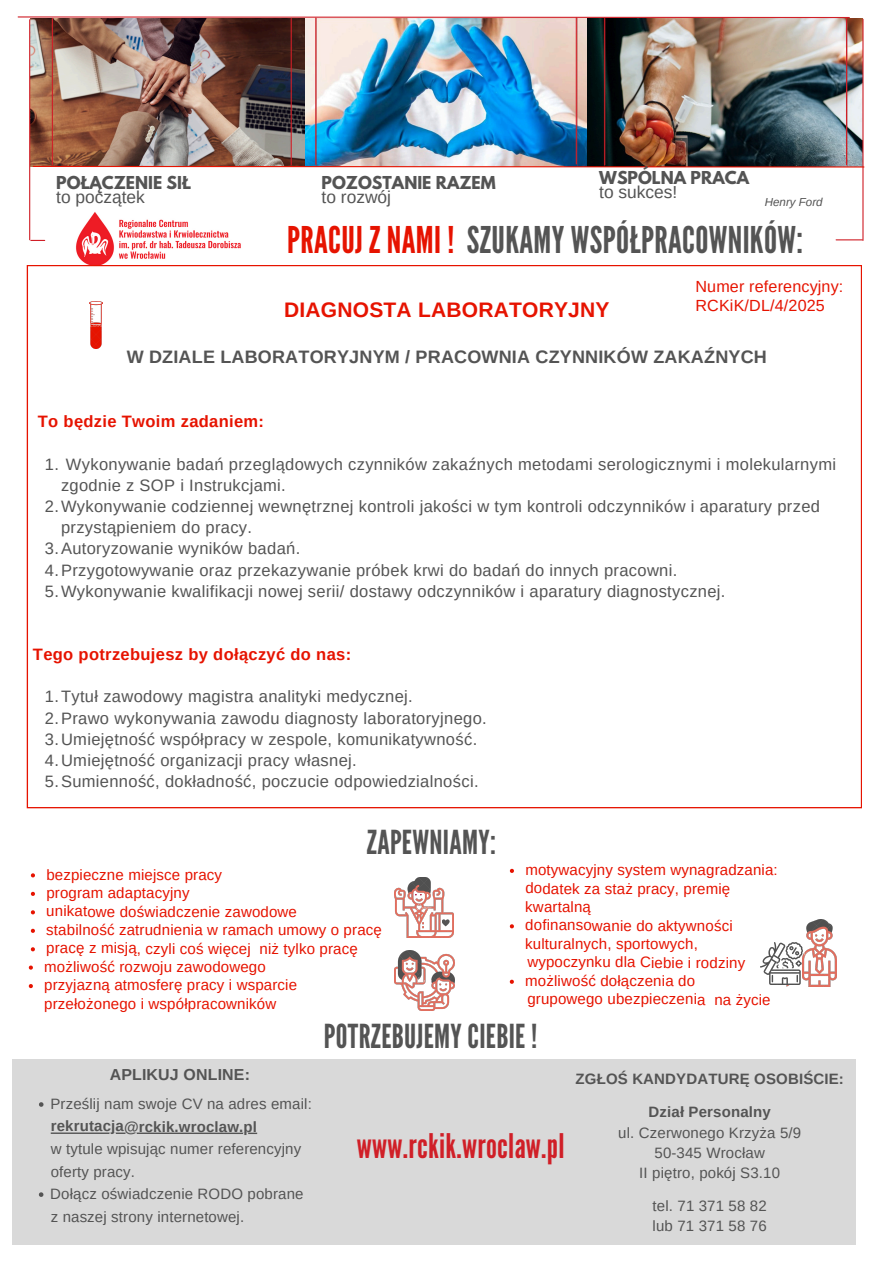
<style>
.page{position:relative;width:894px;height:1264px;background:#fff}
.page>*{position:absolute;margin:0;border:0;box-sizing:border-box;transform-origin:0 0}
.t1{font:36.75px "League Gothic";letter-spacing:.01em;color:#545454}
.t2{font:33.9px "League Gothic";letter-spacing:.01em;color:#d01f27}
.t3{font:33px "League Gothic";letter-spacing:.01em;color:#545454}
.t4{font:700 21px "Arimo";letter-spacing:.01em;color:#e61300}
.t5{font:700 18px "Arimo";letter-spacing:.01em;color:#545454}
.t6{font:17.4px "Arimo";color:#545454}
.t7{font:16.5px/21.1px "Arimo";letter-spacing:.02em;color:#545454}
.t8{font:700 16.5px "Arimo";letter-spacing:.02em;color:#e61300}
.t9{font:16.05px "Arimo";letter-spacing:.01em;color:#e61300}
.t10{font:700 15.9px "Arimo";letter-spacing:.01em;color:#545454}
.t11{font:700 15.75px "League Spartan";color:#545454}
.t12{font:15px/18.5px "Arimo";letter-spacing:.01em;color:#e61300}
.t13{font:15px/22.6px "Arimo";letter-spacing:.01em;color:#545454}
.t14{font:700 15px "Arimo";letter-spacing:.01em;color:#545454}
.t15{font:italic 11.55px "Arimo";color:#545454}
.s1{color:#e61300}
</style>
<div class="page">
<img style="left:304px;top:19px;width:558px;height:146px">
<img style="left:31px;top:19px;width:273px;height:147px">
<hr style="left:29px;top:20px;width:1px;height:220px;background:#d01f27">
<hr style="left:315px;top:18px;width:1px;height:146px;background:#d01f27">
<hr style="left:575px;top:18px;width:1px;height:146px;background:#d01f27">
<hr style="left:862px;top:19px;width:1px;height:221px;background:#d01f27">
<svg style="left:17px;top:16px;width:833px;height:3px"></svg>
<svg style="left:32px;top:165px;width:832px;height:3px"></svg>
<svg style="left:31px;top:240px;width:14px;height:1px"></svg>
<svg style="left:835px;top:239px;width:27px;height:1px"></svg>
<img style="left:394px;top:950px;width:60px;height:60px">
<img style="left:769px;top:919px;width:67px;height:67px">
<div style="left:764px;top:915px;width:37px;height:68px;background:#fff"></div>
<img style="left:760px;top:942px;width:42px;height:42px">
<img style="left:394px;top:877px;width:60px;height:60px">
<svg style="left:414px;top:893px;width:7px;height:2px"></svg>
<hr style="left:604px;top:19px;width:1px;height:146px;background:#d01f27">
<hr style="left:845px;top:18px;width:1px;height:147px;background:#d01f27">
<hr style="left:290px;top:19px;width:2px;height:146px;background:#d01f27">
<hr style="left:52px;top:18px;width:1px;height:147px;background:#d01f27">
<div style="left:13px;top:1059px;width:842px;height:185px;background:#d9d9d9"></div>
<img style="left:76px;top:212px;width:165px;height:53px">
<svg style="left:27px;top:265px;width:834px;height:543px"></svg>
<svg style="left:29px;top:965px;width:4px;height:4px"></svg>
<svg style="left:29px;top:984px;width:4px;height:4px"></svg>
<svg style="left:509px;top:868px;width:5px;height:5px"></svg>
<svg style="left:509px;top:924px;width:5px;height:4px"></svg>
<svg style="left:509px;top:979px;width:4px;height:4px"></svg>
<svg style="left:39px;top:1102px;width:4px;height:4px"></svg>
<hr style="left:51px;top:1132px;width:206px;height:2px;background:#545454">
<svg style="left:39px;top:1192px;width:4px;height:4px"></svg>
<svg style="left:31px;top:873px;width:4px;height:4px"></svg>
<svg style="left:31px;top:891px;width:4px;height:4px"></svg>
<svg style="left:31px;top:910px;width:4px;height:4px"></svg>
<svg style="left:31px;top:928px;width:4px;height:4px"></svg>
<svg style="left:31px;top:947px;width:4px;height:4px"></svg>
<img style="left:89px;top:301px;width:14px;height:48px">
<h5 class="t11" style="left:599px;top:170px;width:151px">WSPÓLNA PRACA</h5>
<p class="t6" style="left:599px;top:182px;width:80px">to sukces!</p>
<h2 class="t11" style="left:56px;top:175px;width:136px">POŁĄCZENIE SIŁ</h2>
<p class="t6" style="left:56px;top:187px;width:90px">to początek</p>
<p class="t15" style="left:764px;top:196px;width:59px">Henry Ford</p>
<p class="t11" style="left:321px;top:175px;width:175px">POZOSTANIE RAZEM</p>
<p class="t6" style="left:321px;top:187px;width:71px">to rozwój</p>
<h1 class="t1" style="left:287px;top:219px;width:517px"><span class="s1">PRACUJ Z NAMI !</span> SZUKAMY WSPÓŁPRACOWNIKÓW:</h1>
<p class="t9" style="left:695px;top:277px;width:149px">Numer referencyjny:</p>
<p class="t9" style="left:695px;top:296px;width:131px">RCKiK/DL/4/2025</p>
<h1 class="t4" style="left:284px;top:298px;width:327px">DIAGNOSTA LABORATORYJNY</h1>
<h1 class="t5" style="left:127px;top:347px;width:641px">W DZIALE LABORATORYJNYM / PRACOWNIA CZYNNIKÓW ZAKAŹNYCH</h1>
<p class="t8" style="left:38px;top:412px;width:228px">To będzie Twoim zadaniem:</p>
<p class="t7" style="left:61px;top:453px;width:776px;text-indent:-16px">1. Wykonywanie badań przeglądowych czynników zakaźnych metodami serologicznymi i molekularnymi zgodnie z SOP i Instrukcjami.</p>
<p class="t7" style="left:61px;top:495px;width:760px;text-indent:-16px">2.Wykonywanie codziennej wewnętrznej kontroli jakości w tym kontroli odczynników i aparatury przed przystąpieniem do pracy.</p>
<p class="t7" style="left:45px;top:538px;width:257px">3.Autoryzowanie wyników badań.</p>
<p class="t7" style="left:45px;top:559px;width:633px">4.Przygotowywanie oraz przekazywanie próbek krwi do badań do innych pracowni.</p>
<p class="t7" style="left:45px;top:580px;width:682px">5.Wykonywanie kwalifikacji nowej serii/ dostawy odczynników i aparatury diagnostycznej.</p>
<p class="t8" style="left:33px;top:645px;width:320px">Tego potrzebujesz by dołączyć do nas:</p>
<p class="t7" style="left:45px;top:686px;width:369px">1.Tytuł zawodowy magistra analityki medycznej.</p>
<p class="t7" style="left:45px;top:707px;width:443px">2.Prawo wykonywania zawodu diagnosty laboratoryjnego.</p>
<p class="t7" style="left:45px;top:728px;width:433px">3.Umiejętność współpracy w zespole, komunikatywność.</p>
<p class="t7" style="left:45px;top:749px;width:313px">4.Umiejętność organizacji pracy własnej.</p>
<p class="t7" style="left:45px;top:770px;width:435px">5.Sumienność, dokładność, poczucie odpowiedzialności.</p>
<h6 class="t3" style="left:367px;top:823px;width:130px">ZAPEWNIAMY:</h6>
<p class="t12" style="left:525px;top:860px;width:254px">motywacyjny system wynagradzania: dodatek za staż pracy, premię kwartalną</p>
<p class="t12" style="left:525px;top:916px;width:209px">dofinansowanie do aktywności kulturalnych, sportowych,</p>
<p class="t12" style="left:527px;top:953px;width:219px">wypoczynku dla Ciebie i rodziny</p>
<p class="t12" style="left:525px;top:971px;width:171px">możliwość dołączenia do</p>
<p class="t12" style="left:527px;top:990px;width:245px">grupowego ubezpieczenia na życie</p>
<p class="t3" style="left:324px;top:1017px;width:215px">POTRZEBUJEMY CIEBIE !</p>
<p class="t12" style="left:46px;top:865px;width:177px">bezpieczne miejsce pracy</p>
<p class="t12" style="left:46px;top:883px;width:145px">program adaptacyjny</p>
<p class="t12" style="left:46px;top:902px;width:252px">unikatowe doświadczenie zawodowe</p>
<p class="t12" style="left:46px;top:920px;width:337px">stabilność zatrudnienia w ramach umowy o pracę</p>
<p class="t12" style="left:46px;top:939px;width:313px">pracę z misją, czyli coś więcej niż tylko pracę</p>
<p class="t12" style="left:44px;top:957px;width:223px">możliwość rozwoju zawodowego</p>
<p class="t12" style="left:44px;top:975px;width:254px">przyjazną atmosferę pracy i wsparcie przełożonego i współpracowników</p>
<p class="t10" style="left:110px;top:1065px;width:142px">APLIKUJ ONLINE:</p>
<p class="t13" style="left:50px;top:1092px;width:263px">Prześlij nam swoje CV na adres email:</p>
<p class="t14" style="left:51px;top:1117px;width:208px">rekrutacja@rckik.wroclaw.pl</p>
<p class="t13" style="left:51px;top:1137px;width:252px">w tytule wpisując numer referencyjny</p>
<p class="t13" style="left:50px;top:1159px;width:255px">oferty pracy.<br>Dołącz oświadczenie RODO pobrane</p>
<h4 class="t13" style="left:51px;top:1205px;width:195px">z naszej strony internetowej.</h4>
<p class="t2" style="left:357px;top:1126px;width:209px">www.rckik.wroclaw.pl</p>
<p class="t14" style="left:575px;top:1070px;width:270px">ZGŁOŚ KANDYDATURĘ OSOBIŚCIE:</p>
<p class="t14" style="left:648px;top:1103px;width:124px">Dział Personalny</p>
<p class="t13" style="left:618px;top:1120px;width:184px">ul. Czerwonego Krzyża 5/9</p>
<p class="t13" style="left:654px;top:1141px;width:112px">50-345 Wrocław</p>
<p class="t13" style="left:639px;top:1161px;width:142px">II piętro, pokój S3.10</p>
<p class="t13" style="left:652px;top:1194px;width:116px">tel. 71 371 58 82</p>
<p class="t13" style="left:652px;top:1214px;width:116px">lub 71 371 58 76</p>
</div>
